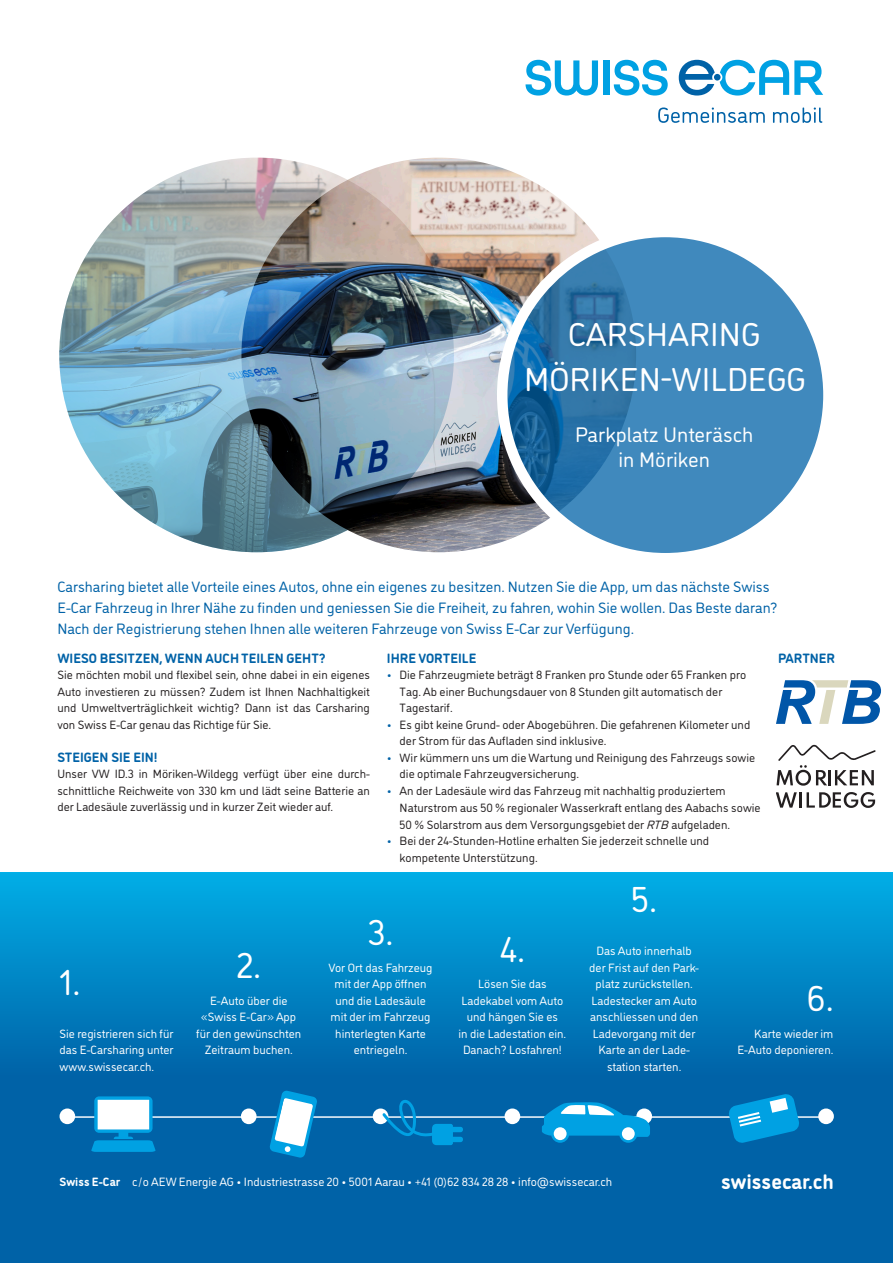
<style>
.page{position:relative;width:893px;height:1263px;background:#fff}
.page>*{position:absolute;margin:0;border:0;box-sizing:border-box;transform-origin:0 0}
.Aufzaehlung_Nummern{font:36px "DI Nosaur";color:#fff}
.Bubble_Header{font:33px/45px "DI Nosaur";color:#fff;text-align:center}
.Bubble_Header-2{font:21px/25.5px "DI Nosaur";color:#fff;text-align:center}
.URL_Bold_Farbe{font:700 21px "DI Nosaur";color:#fff}
.Lead{font:15px/21px "DI Nosaur";color:#0062a7}
.Zwischentitel{font:700 13.5px "DI Nosaur";color:#0062a7}
.Lauftext{font:700 13.5px "DI Nosaur";color:#0062a7}
.Lauftext-2{font:12px/16.5px "DI Nosaur";color:#231f20}
.LT_Aufzaehlung_weiss{font:12px/16.5px "DI Nosaur";color:#fff;text-align:center}
.Fusszeile{font:12px "DI Nosaur";color:#fff}
.s1{color:#0062a7}
.s2{font-style:italic}
.s3{font-weight:700}
</style>
<div class="page">
<div style="left:241px;top:158px;width:395px;height:394px;background:#fff;opacity:.75"></div>
<img style="left:59px;top:158px;width:395px;height:394px">
<img style="left:59px;top:158px;width:395px;height:394px;border-radius:50%">
<svg style="left:502px;top:232px;width:326px;height:326px;fill:#4089bd"></svg>
<div style="left:497px;top:227px;width:337px;height:336px;border:10px solid #fff;border-radius:50%"></div>
<svg style="left:658px;top:107px;width:107px;height:16px"></svg>
<svg style="left:773px;top:107px;width:49px;height:16px"></svg>
<svg style="left:525px;top:60px;width:73px;height:36px"></svg>
<div style="left:603px;top:60px;width:6px;height:35px;background:#00a1e3"></div>
<svg style="left:614px;top:60px;width:54px;height:36px"></svg>
<svg style="left:679px;top:60px;width:144px;height:36px"></svg>
<div style="left:714px;top:74px;width:7px;height:7px;background:#0062a7;border-radius:50%"></div>
<svg style="left:0;top:873px;width:893px;height:390px;fill:#006aad"></svg>
<hr style="left:67px;top:1116px;width:760px;height:2px;background:#fff">
<div style="left:60px;top:1108px;width:15px;height:16px;background:#fff;border-radius:50%"></div>
<div style="left:241px;top:1108px;width:16px;height:16px;background:#fff;border-radius:50%"></div>
<div style="left:373px;top:1108px;width:15px;height:16px;background:#fff;border-radius:50%"></div>
<div style="left:505px;top:1108px;width:15px;height:16px;background:#fff;border-radius:50%"></div>
<svg style="left:636px;top:1108px;width:16px;height:16px"></svg>
<div style="left:818px;top:1108px;width:16px;height:16px;background:#fff;border-radius:50%"></div>
<svg style="left:91px;top:1096px;width:65px;height:56px"></svg>
<svg style="left:269px;top:1090px;width:48px;height:68px"></svg>
<svg style="left:382px;top:1099px;width:81px;height:46px"></svg>
<svg style="left:542px;top:1102px;width:108px;height:41px"></svg>
<svg style="left:728px;top:1093px;width:72px;height:50px"></svg>
<svg style="left:777px;top:745px;width:99px;height:41px"></svg>
<svg style="left:777px;top:792px;width:98px;height:16px"></svg>
<svg style="left:776px;top:680px;width:105px;height:44px"></svg>
<p class="Bubble_Header" style="left:524px;top:310px;width:283px">CARSHARING<br>MÖRIKEN-WILDEGG</p>
<p class="Bubble_Header-2" style="left:575px;top:420px;width:180px">Parkplatz Unteräsch in Möriken</p>
<p class="Lead" style="left:57px;top:575px;width:722px">Carsharing bietet alle Vorteile eines Autos, ohne ein eigenes zu besitzen. Nutzen Sie die App, um das nächste Swiss<br>E-Car Fahrzeug in Ihrer Nähe zu finden und geniessen Sie die Freiheit, zu fahren, wohin Sie wollen. Das Beste daran?<br>Nach der Registrierung stehen Ihnen alle weiteren Fahrzeuge von Swiss E-Car zur Verfügung.</p>
<p class="Zwischentitel" style="left:57px;top:648px;width:270px">WIESO BESITZEN, WENN AUCH TEILEN GEHT?</p>
<p class="Lauftext-2" style="left:57px;top:666px;width:314px;text-align:justify">Sie möchten mobil und flexibel sein, ohne dabei in ein eigenes Auto investieren zu müssen? Zudem ist Ihnen Nachhaltigkeit und Umweltverträglichkeit wichtig? Dann ist das Carsharing von Swiss E-Car genau das Richtige für Sie.</p>
<p class="Lauftext" style="left:57px;top:747px;width:102px">STEIGEN SIE EIN!</p>
<p class="Lauftext-2" style="left:57px;top:765px;width:314px;text-align:justify">Unser VW ID.3 in Möriken-Wildegg verfügt über eine durch&shy;schnittliche Reichweite von 330 km und lädt seine Batterie an der Ladesäule zuverlässig und in kurzer Zeit wieder auf.</p>
<p class="Zwischentitel" style="left:387px;top:648px;width:91px">IHRE VORTEILE</p>
<p class="Lauftext-2" style="left:400px;top:666px;width:348px;text-indent:-13px"><span class="s1">•</span> Die Fahrzeugmiete beträgt 8 Franken pro Stunde oder 65 Franken pro<br>Tag. Ab einer Buchungsdauer von 8 Stunden gilt automatisch der<br>Tagestarif.</p>
<p class="Lauftext-2" style="left:400px;top:716px;width:352px;text-indent:-13px"><span class="s1">•</span> Es gibt keine Grund- oder Abogebühren. Die gefahrenen Kilometer und der Strom für das Aufladen sind inklusive.</p>
<p class="Lauftext-2" style="left:400px;top:749px;width:357px;text-indent:-13px"><span class="s1">•</span> Wir kümmern uns um die Wartung und Reinigung des Fahrzeugs sowie die optimale Fahrzeugversicherung.</p>
<p class="Lauftext-2" style="left:400px;top:782px;width:362px;text-indent:-13px"><span class="s1">•</span> An der Ladesäule wird das Fahrzeug mit nachhaltig produziertem<br>Naturstrom aus 50 % regionaler Wasserkraft entlang des Aabachs sowie<br>50 % Solarstrom aus dem Versorgungsgebiet der <span class="s2">RTB</span>aufgeladen.</p>
<p class="Lauftext-2" style="left:400px;top:832px;width:311px;text-indent:-13px"><span class="s1">•</span> Bei der 24-Stunden-Hotline erhalten Sie jederzeit schnelle und kompetente Unterstützung.</p>
<p class="Zwischentitel" style="left:778px;top:648px;width:59px">PARTNER</p>
<p class="Aufzaehlung_Nummern" style="left:59px;top:956px;width:24px">1.</p>
<p class="LT_Aufzaehlung_weiss" style="left:60px;top:1024px;width:116px;text-align:justify">Sie registrieren sich für das E-Carsharing unter www.swissecar.ch.</p>
<p class="Aufzaehlung_Nummern" style="left:236px;top:940px;width:26px">2.</p>
<p class="LT_Aufzaehlung_weiss" style="left:196px;top:991px;width:106px">E-Auto über die «Swiss E-Car» App für den gewünschten<br>Zeitraum buchen.</p>
<p class="Aufzaehlung_Nummern" style="left:367px;top:907px;width:28px">3.</p>
<p class="LT_Aufzaehlung_weiss" style="left:329px;top:958px;width:105px">Vor Ort das Fahrzeug mit der App öffnen und die Ladesäule mit der im Fahrzeug hinterlegten Karte entriegeln.</p>
<p class="Aufzaehlung_Nummern" style="left:500px;top:923px;width:27px">4.</p>
<p class="LT_Aufzaehlung_weiss" style="left:459px;top:975px;width:109px">Lösen Sie das<br>Ladekabel vom Auto und hängen Sie es<br>in die Ladestation ein.<br>Danach? Losfahren!</p>
<p class="Aufzaehlung_Nummern" style="left:631px;top:874px;width:27px">5.</p>
<p class="LT_Aufzaehlung_weiss" style="left:589px;top:942px;width:111px">Das Auto innerhalb der Frist auf den Park&shy;platz zurückstellen.<br>Ladestecker am Auto anschliessen und den<br>Ladevorgang mit der<br>Karte an der Lade&shy;station starten.</p>
<p class="Aufzaehlung_Nummern" style="left:806px;top:973px;width:29px">6.</p>
<p class="LT_Aufzaehlung_weiss" style="left:737px;top:1024px;width:98px;text-align:right">Karte wieder im<br>E-Auto deponieren.</p>
<p class="Fusszeile" style="left:60px;top:1173px;width:554px"><span class="s3">Swiss E-Car</span> c /o AEW Energie AG • Industriestrasse 20 • 5001 Aarau • +41 (0)62 834 28 28 • info@swissecar.ch</p>
<p class="URL_Bold_Farbe" style="left:721px;top:1165px;width:114px">swissecar.ch</p>
</div>
